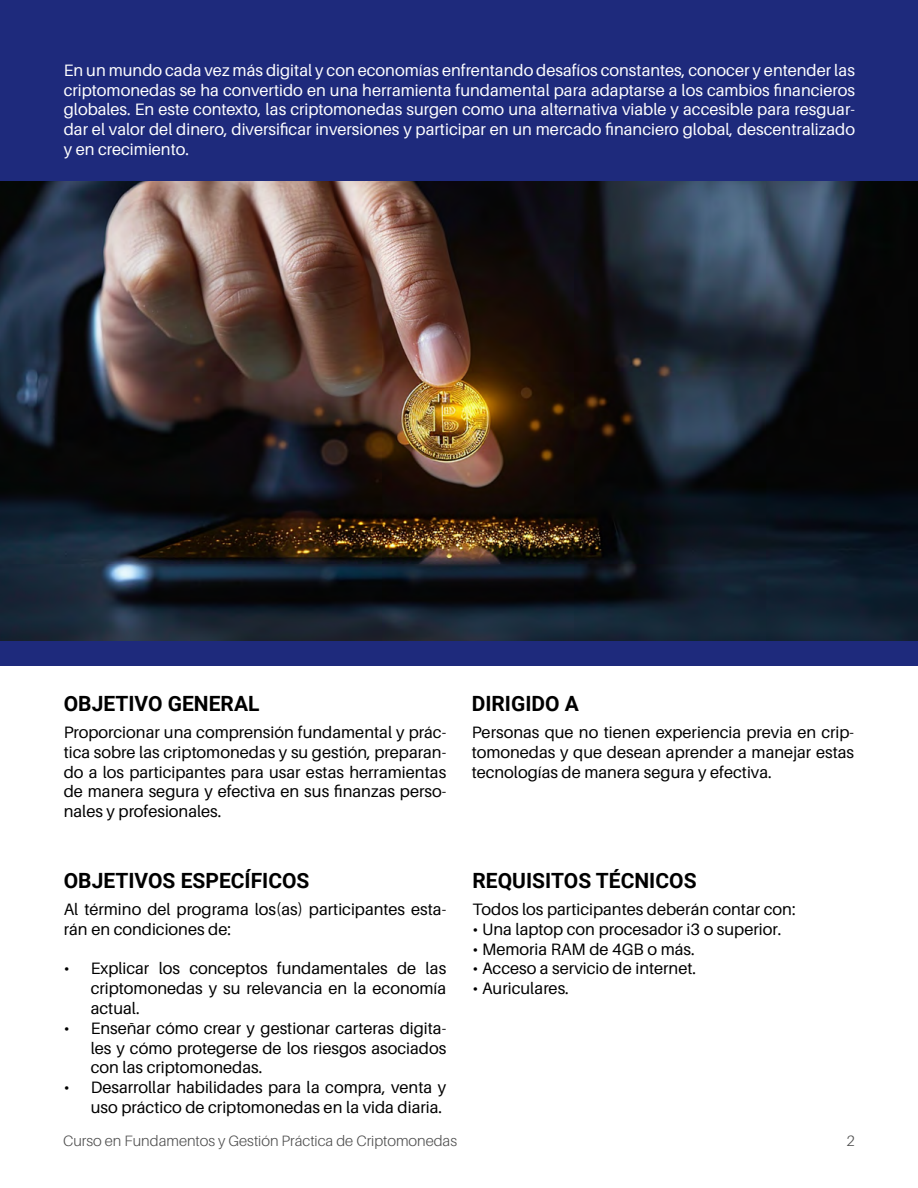
<style>
.page{position:relative;width:918px;height:1188px;background:#fff}
.page>*{position:absolute;margin:0;border:0;box-sizing:border-box;transform-origin:0 0}
.t1{font:700 21px "Roboto";color:#000}
.t2{font:16.5px/19.8px "Aileron";color:#000;text-align:justify}
.t3{font:16.5px/19.8px "Aileron";color:#fff;text-align:justify}
.t4{font:300 15px "Aileron";color:#4d4d4d}
</style>
<div class="page">
<div style="left:0;top:0;width:918px;height:666px;background:#1e2a7c"></div>
<img style="left:0;top:182px;width:918px;height:458px">
<p class="t3" style="left:64px;top:60px;width:793px">En un mundo cada vez más digital y con economías enfrentando desafíos constantes, conocer y entender las criptomonedas se ha convertido en una herramienta fundamental para adaptarse a los cambios financieros globales. En este contexto, las criptomonedas surgen como una alternativa viable y accesible para resguar&shy;dar el valor del dinero, diversificar inversiones y participar en un mercado financiero global, descentralizado y en crecimiento.</p>
<p class="t1" style="left:64px;top:689px;width:197px">OBJETIVO GENERAL</p>
<p class="t2" style="left:64px;top:722px;width:384px">Proporcionar una comprensión fundamental y prác&shy;tica sobre las criptomonedas y su gestión, preparan&shy;do a los participantes para usar estas herramientas de manera segura y efectiva en sus finanzas perso&shy;nales y profesionales.</p>
<p class="t1" style="left:64px;top:866px;width:247px">OBJETIVOS ESPECÍFICOS</p>
<p class="t2" style="left:64px;top:899px;width:384px">Al término del programa los(as) participantes esta&shy;rán en condiciones de:</p>
<p class="t2" style="left:91px;top:959px;width:357px;text-indent:-27px">• Explicar los conceptos fundamentales de las criptomonedas y su relevancia en la economía actual.</p>
<p class="t2" style="left:91px;top:1018px;width:357px;text-indent:-27px">• Enseñar cómo crear y gestionar carteras digita&shy;les y cómo protegerse de los riesgos asociados con las criptomonedas.</p>
<p class="t2" style="left:64px;top:1078px;width:384px;text-align:right">• Desarrollar habilidades para la compra, venta y uso práctico de criptomonedas en la vida diaria.</p>
<p class="t1" style="left:472px;top:689px;width:109px">DIRIGIDO A</p>
<p class="t2" style="left:472px;top:722px;width:384px">Personas que no tienen experiencia previa en crip&shy;tomonedas y que desean aprender a manejar estas tecnologías de manera segura y efectiva.</p>
<p class="t1" style="left:473px;top:866px;width:226px">REQUISITOS TÉCNICOS</p>
<p class="t2" style="left:473px;top:899px;width:325px">Todos los participantes deberán contar con:</p>
<p class="t2" style="left:473px;top:919px;width:310px">• Una laptop con procesador i3 o superior.</p>
<p class="t2" style="left:473px;top:939px;width:224px">• Memoria RAM de 4GB o más.</p>
<p class="t2" style="left:473px;top:959px;width:225px">• Acceso a servicio de internet.</p>
<p class="t2" style="left:473px;top:979px;width:98px">• Auriculares.</p>
<p class="t4" style="left:63px;top:1132px;width:396px">Curso en Fundamentos y Gestión Práctica de Criptomonedas</p>
<p class="t4" style="left:847px;top:1132px;width:10px">2</p>
</div>
